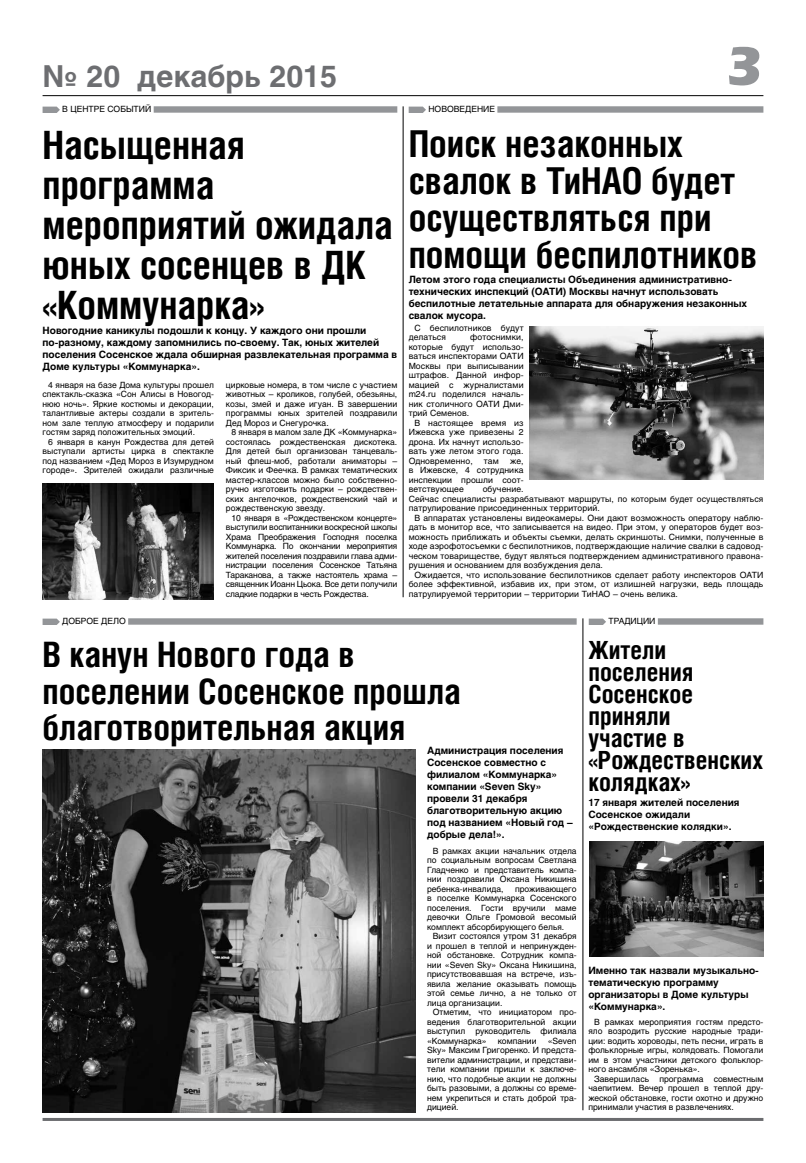
<style>
.page{position:relative;width:806px;height:1163px;background:#fff}
.page>*{position:absolute;margin:0;border:0;box-sizing:border-box;transform-origin:0 0}
.t1{font:53.2px "Eras Bold C";color:#939598}
.t2{font:700 39px/40px "Helios Cond C";color:#000}
.t3{font:700 37px/37px "Helios Cond C";color:#000}
.t4{font:700 35px/36px "Helios Cond C";color:#000}
.t5{font:700 30px "Helios C";color:#6d6e71}
.t6{font:700 25px/22px "Helios Cond C";color:#000}
.t7{font:700 10px/12px "Helios C";color:#000}
.t8{font:8.5px/9.5px "Helios C";color:#000;text-align:justify}
</style>
<div class="page">
<hr style="left:43px;top:95px;width:720px;height:1px;background:#000">
<hr style="left:43px;top:1117px;width:720px;height:3px;background:#6b6c6f">
<div style="left:154px;top:106px;width:243px;height:7px;background:#939598"></div>
<svg style="left:43px;top:107px;width:17px;height:6px"></svg>
<div style="left:128px;top:618px;width:448px;height:6px;background:#939598"></div>
<svg style="left:43px;top:618px;width:17px;height:7px"></svg>
<div style="left:657px;top:618px;width:106px;height:6px;background:#939598"></div>
<svg style="left:588px;top:618px;width:17px;height:7px"></svg>
<div style="left:497px;top:106px;width:266px;height:7px;background:#939598"></div>
<svg style="left:408px;top:107px;width:18px;height:6px"></svg>
<hr style="left:402px;top:106px;width:1px;height:491px;background:#000">
<hr style="left:582px;top:618px;width:1px;height:492px;background:#000">
<img style="left:43px;top:484px;width:170px;height:115px">
<img style="left:43px;top:749px;width:372px;height:363px">
<img style="left:529px;top:326px;width:234px;height:153px">
<img style="left:589px;top:841px;width:174px;height:115px">
<h3 class="t5" style="left:43px;top:59px;width:296px">№ 20 декабрь 2015</h3>
<p class="t8" style="left:62px;top:104px;width:90px">В ЦЕНТРЕ СОБЫТИЙ</p>
<h2 class="t2" style="left:43px;top:124px;width:351px">Насыщенная программа мероприятий ожидала юных сосенцев в ДК «Коммунарка»</h2>
<p class="t7" style="left:43px;top:324px;width:356px">Новогодние каникулы подошли к концу. У каждого они прошли по-разному, каждому запомнились по-своему. Так, юных жителей поселения Сосенское ждала обширная развлекательная программа в Доме культуры «Коммунарка».</p>
<p class="t8" style="left:43px;top:380px;width:173px;text-indent:6px">4 января на базе Дома культуры прошел спектакль-сказка «Сон Алисы в Новогод&shy;нюю ночь». Яркие костюмы и декорации, талантливые актеры создали в зритель&shy;ном зале теплую атмосферу и подарили гостям заряд положительных эмоций.</p>
<p class="t8" style="left:43px;top:437px;width:173px;text-indent:6px">6 января в канун Рождества для детей выступали артисты цирка в спектакле под названием «Дед Мороз в Изумрудном городе». Зрителей ожидали различные</p>
<p class="t8" style="left:226px;top:380px;width:173px">цирковые номера, в том числе с участием животных – кроликов, голубей, обезьяны, козы, змей и даже игуан. В завершении программы юных зрителей поздравили Дед Мороз и Снегурочка.</p>
<p class="t8" style="left:226px;top:427px;width:173px;text-indent:6px">8 января в малом зале ДК «Коммунарка» состоялась рождественская дискотека.<br>Для детей был организован танцеваль&shy;ный флеш-моб, работали аниматоры – Фиксик и Феечка. В рамках тематических мастер-классов можно было собственно&shy;ручно изготовить подарки – рождествен&shy;ских ангелочков, рождественский чай и рождественскую звезду.</p>
<p class="t8" style="left:226px;top:513px;width:173px;text-indent:6px">10 января в «Рождественском концерте» выступили воспитанники воскресной школы Храма Преображения Господня поселка Коммунарка. По окончании мероприятия жителей поселения поздравили глава адми&shy;нистрации поселения Сосенское Татьяна Тараканова, а также настоятель храма – священник Иоанн Цьока. Все дети получили сладкие подарки в честь Рождества.</p>
<p class="t8" style="left:428px;top:104px;width:68px">НОВОВЕДЕНИЕ</p>
<h1 class="t1" style="left:725px;top:34px;width:38px">3</h1>
<h3 class="t3" style="left:408px;top:124px;width:350px">Поиск незаконных свалок в ТиНАО будет осуществляться при помощи беспилотников</h3>
<p class="t7" style="left:408px;top:273px;width:340px">Летом этого года специалисты Объединения административно&shy;технических инспекций (ОАТИ) Москвы начнут использовать беспилотные летательные аппарата для обнаружения незаконных свалок мусора.</p>
<p class="t8" style="left:408px;top:323px;width:116px;text-indent:6px">С беспилотников будут делаться</p>
<p class="t8" style="left:408px;top:332px;width:116px;text-indent:61px">фотоснимки, которые будут использо&shy;ваться инспекторами ОАТИ Москвы при выписывании штрафов. Данной инфор&shy;мацией с журналистами m24.ru поделился началь&shy;ник столичного ОАТИ Дми&shy;трий Семенов.</p>
<p class="t8" style="left:408px;top:418px;width:116px;text-indent:6px">В настоящее время из Ижевска уже привезены 2 дрона. Их начнут использо&shy;вать уже летом этого года.<br>Одновременно,</p>
<p class="t8" style="left:408px;top:456px;width:116px;text-indent:101px">же, в Ижевске, 4 сотрудника инспекции прошли соот&shy;ветствующее</p>
<p class="t8" style="left:483px;top:456px;width:16px">там</p>
<p class="t8" style="left:408px;top:484px;width:356px;text-align:left;text-indent:74px">обучение.<br>Сейчас специалисты разрабатывают маршруты, по которым будет осуществляться патрулирование присоединенных территорий.</p>
<p class="t8" style="left:408px;top:513px;width:356px;text-indent:6px">В аппаратах установлены видеокамеры. Они дают возможность оператору наблю&shy;дать в монитор все, что записывается на видео. При этом, у операторов будет воз&shy;можность приближать и объекты съемки, делать скриншоты. Снимки, полученные в ходе аэрофотосъемки с беспилотников, подтверждающие наличие свалки в садовод&shy;ческом товариществе, будут являться подтверждением административного правона&shy;рушения и основанием для возбуждения дела.</p>
<p class="t8" style="left:408px;top:570px;width:356px;text-indent:6px">Ожидается, что использование беспилотников сделает работу инспекторов ОАТИ более эффективной, избавив их, при этом, от излишней нагрузки, ведь площадь патрулируемой территории – территории ТиНАО – очень велика.</p>
<p class="t8" style="left:62px;top:616px;width:65px">ДОБРОЕ ДЕЛО</p>
<p class="t8" style="left:608px;top:616px;width:48px">ТРАДИЦИИ</p>
<h3 class="t4" style="left:43px;top:636px;width:419px">В канун Нового года в поселении Сосенское прошла благотворительная акция</h3>
<p class="t7" style="left:427px;top:744px;width:147px">Администрация поселения<br>Сосенское совместно с филиалом «Коммунарка» компании «Seven Sky» провели 31 декабря благотворительную акцию под названием «Новый год – добрые дела!».</p>
<p class="t8" style="left:427px;top:845px;width:151px;text-indent:6px">В рамках акции начальник отдела по социальным вопросам Светлана Гладченко и представитель компа&shy;нии поздравили Оксана Никишина ребенка-инвалида,</p>
<p class="t8" style="left:427px;top:883px;width:151px;text-indent:88px">проживающего в поселке Коммунарка Сосенского поселения. Гости вручили маме девочки Ольге Громовой весомый комплект абсорбирующего белья.</p>
<p class="t8" style="left:427px;top:931px;width:151px;text-indent:6px">Визит состоялся утром 31 декабря и прошел в теплой и непринужден&shy;ной обстановке. Сотрудник компа&shy;нии «Seven Sky» Оксана Никишина, присутствовавшая на встрече, изъ&shy;явила желание оказывать помощь этой семье лично, а не только от лица организации.</p>
<p class="t8" style="left:427px;top:1007px;width:151px;text-indent:6px">Отметим, что инициатором про&shy;ведения благотворительной акции выступил руководитель филиала «Коммунарка»</p>
<p class="t8" style="left:427px;top:1035px;width:151px;text-indent:120px">«Seven Sky» Максим Григоренко. И предста&shy;вители администрации, и представи&shy;тели компании пришли к заключе&shy;нию, что подобные акции не должны быть разовыми, а должны со време&shy;нем укрепиться и стать доброй тра&shy;дицией.</p>
<p class="t8" style="left:497px;top:1035px;width:40px">компании</p>
<h3 class="t6" style="left:588px;top:638px;width:176px">Жители поселения<br>Сосенское приняли<br>участие в «Рождественских колядках»</h3>
<p class="t7" style="left:588px;top:796px;width:152px">17 января жителей поселения<br>Сосенское ожидали «Рождественские колядки».</p>
<p class="t7" style="left:588px;top:964px;width:172px">Именно так назвали музыкально&shy;тематическую программу организаторы в Доме культуры «Коммунарка».</p>
<p class="t8" style="left:588px;top:1016px;width:176px;text-indent:6px">В рамках мероприятия гостям предсто&shy;яло возродить русские народные тради&shy;ции: водить хороводы, петь песни, играть в фольклорные игры, колядовать. Помогали им в этом участники детского фольклор&shy;ного ансамбля «Зоренька».</p>
<p class="t8" style="left:588px;top:1073px;width:176px;text-indent:6px">Завершилась программа совместным чаепитием. Вечер прошел в теплой дру&shy;жеской обстановке, гости охотно и дружно принимали участия в развлечениях.</p>
</div>
